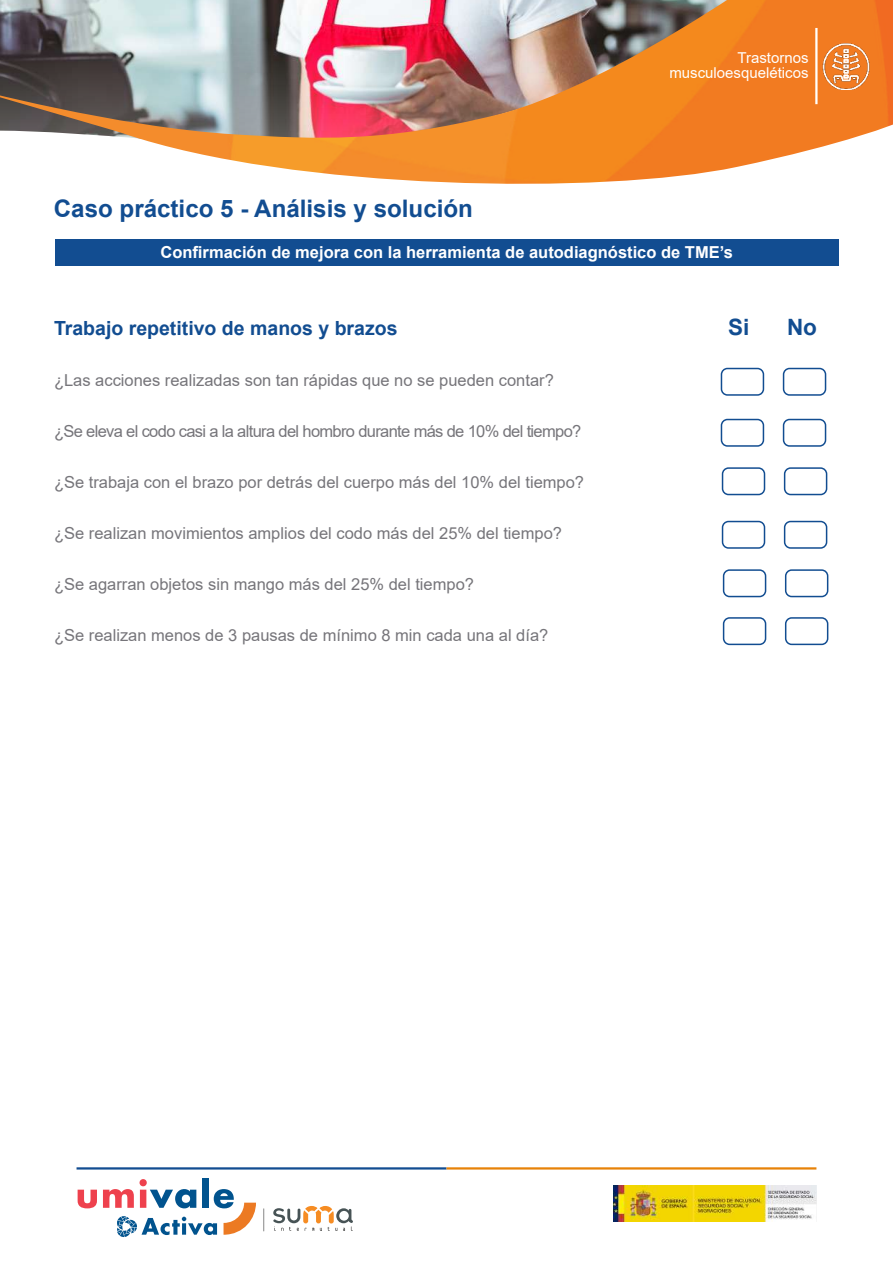
<style>
.page{position:relative;width:893px;height:1263px;background:#fff}
.page>*{position:absolute;margin:0;border:0;box-sizing:border-box;transform-origin:0 0}
.t1{font:700 24.15px "Arial";color:#124d91}
.t2{font:700 22.5px "Arial";color:#124d91}
.t3{font:700 19.5px "Arial";color:#124d91}
.t4{font:16.5px "Arial";color:#76757a}
.t5{font:16.5px "Arial";letter-spacing:-.04em;color:#76757a}
.t6{font:700 16.5px "Arial";color:#fff}
.t7{font:15px/15px "Arial";color:#fff;text-align:right}
</style>
<div class="page">
<img style="left:0;top:0;width:893px;height:184px">
<hr style="left:815px;top:28px;width:2px;height:76px;background:#fff">
<img style="left:823px;top:43px;width:46px;height:47px">
<hr style="left:77px;top:1167px;width:369px;height:2px;background:#124d91">
<hr style="left:446px;top:1167px;width:370px;height:2px;background:#e78208">
<img style="left:614px;top:1185px;width:202px;height:36px">
<svg style="left:273px;top:1206px;width:80px;height:25px"></svg>
<svg style="left:264px;top:1208px;width:1px;height:23px"></svg>
<svg style="left:78px;top:1190px;width:19px;height:18px"></svg>
<div style="left:203px;top:1178px;width:6px;height:30px;background:#01538e"></div>
<svg style="left:103px;top:1179px;width:153px;height:58px"></svg>
<div style="left:721px;top:368px;width:43px;height:28px;border:2px solid #124d91;border-radius:6px"></div>
<div style="left:721px;top:419px;width:43px;height:28px;border:2px solid #124d91;border-radius:6px"></div>
<div style="left:722px;top:521px;width:43px;height:28px;border:2px solid #124d91;border-radius:6px"></div>
<div style="left:722px;top:467px;width:43px;height:28px;border:2px solid #124d91;border-radius:6px"></div>
<div style="left:723px;top:569px;width:43px;height:28px;border:2px solid #124d91;border-radius:6px"></div>
<div style="left:783px;top:368px;width:43px;height:28px;border:2px solid #124d91;border-radius:6px"></div>
<div style="left:783px;top:419px;width:43px;height:28px;border:2px solid #124d91;border-radius:6px"></div>
<div style="left:784px;top:521px;width:43px;height:28px;border:2px solid #124d91;border-radius:6px"></div>
<div style="left:784px;top:467px;width:43px;height:28px;border:2px solid #124d91;border-radius:6px"></div>
<div style="left:785px;top:569px;width:43px;height:28px;border:2px solid #124d91;border-radius:6px"></div>
<div style="left:723px;top:617px;width:43px;height:28px;border:2px solid #124d91;border-radius:6px"></div>
<div style="left:785px;top:617px;width:43px;height:28px;border:2px solid #124d91;border-radius:6px"></div>
<div style="left:55px;top:239px;width:784px;height:26px;background:#124d91"></div>
<h1 class="t1" style="left:54px;top:191px;width:421px">Caso práctico 5 - Análisis y solución</h1>
<p class="t7" style="left:669px;top:50px;width:141px">Trastornos musculoesqueléticos</p>
<p class="t6" style="left:160px;top:241px;width:574px">Confirmación de mejora con la herramienta de autodiagnóstico de TME’s</p>
<p class="t3" style="left:54px;top:314px;width:345px">Trabajo repetitivo de manos y brazos</p>
<p class="t4" style="left:54px;top:368px;width:501px">¿Las acciones realizadas son tan rápidas que no se pueden contar?</p>
<p class="t5" style="left:54px;top:419px;width:529px">¿Se eleva el codo casi a la altura del hombro durante más de 10% del tiempo?</p>
<p class="t4" style="left:54px;top:470px;width:532px">¿Se trabaja con el brazo por detrás del cuerpo más del 10% del tiempo?</p>
<p class="t4" style="left:54px;top:521px;width:510px">¿Se realizan movimientos amplios del codo más del 25% del tiempo?</p>
<p class="t4" style="left:54px;top:572px;width:422px">¿Se agarran objetos sin mango más del 25% del tiempo?</p>
<p class="t4" style="left:54px;top:623px;width:496px">¿Se realizan menos de 3 pausas de mínimo 8 min cada una al día?</p>
<h2 class="t2" style="left:728px;top:311px;width:23px">Si</h2>
<h2 class="t2" style="left:787px;top:311px;width:31px">No</h2>
</div>
